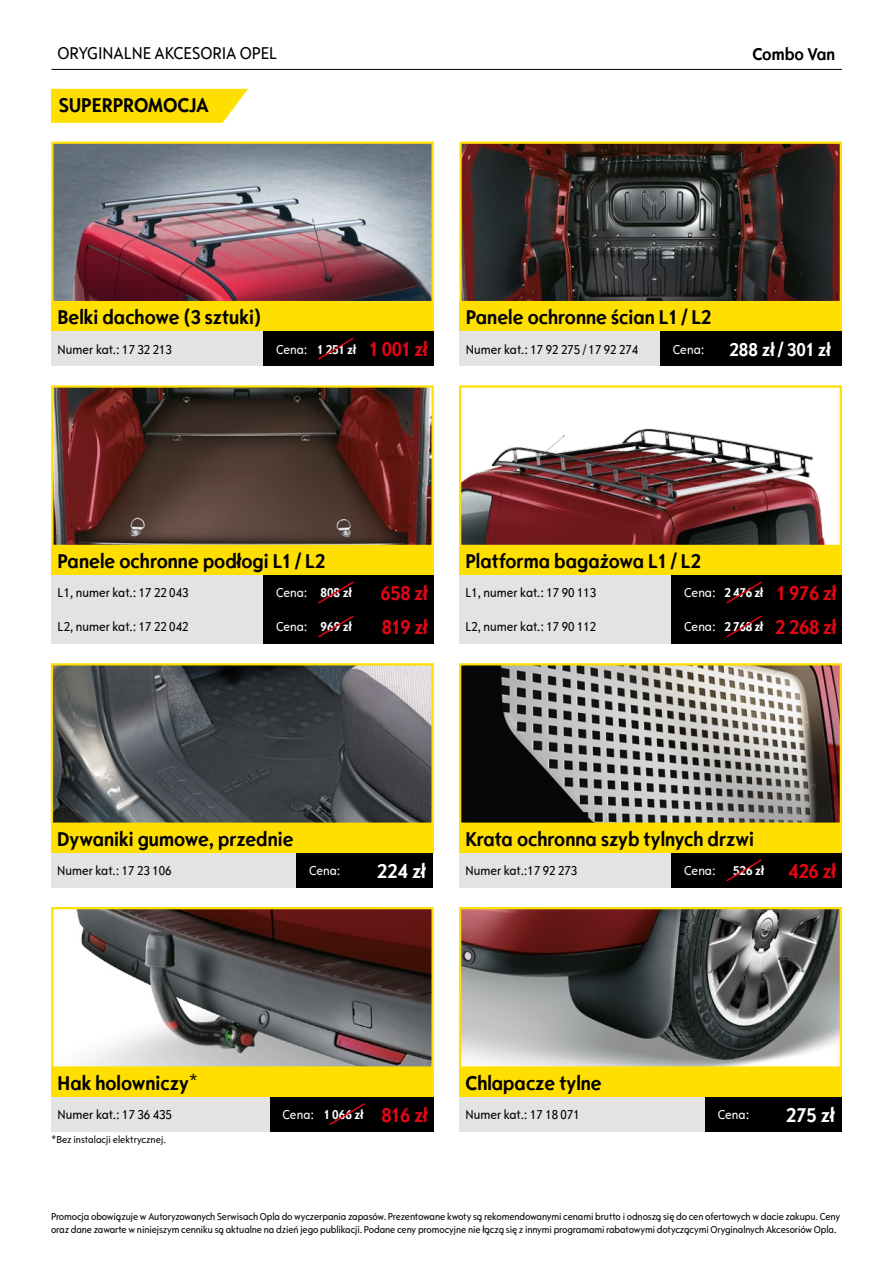
<style>
.page{position:relative;width:893px;height:1263px;background:#fff}
.page>*{position:absolute;margin:0;border:0;box-sizing:border-box;transform-origin:0 0}
.t1{font:700 21px "Opel Sans Condensed";color:#000}
.t2{font:700 21px "Opel Sans Condensed";letter-spacing:-.01em;color:#e30613}
.t3{font:700 21px "Opel Sans Condensed";color:#fff}
.t4{font:700 19.5px "Opel Sans Condensed";color:#fff}
.t5{font:condensed 18px "Opel Sans";letter-spacing:-.005em;color:#000}
.t6{font:700 18px "Opel Sans Condensed";color:#000}
.t7{font:condensed 13.5px "Opel Sans";color:#000}
.t8{font:700 13.5px "Opel Sans Condensed";color:#fff}
.t9{font:condensed 13.5px "Opel Sans";color:#fff}
.t10{font:condensed 10.5px/12.6px "Opel Sans";letter-spacing:-.01em;color:#000}
.s1{font-family:"Opel Sans";font-weight:400;font-stretch:condensed}
.s2{font-size:21px;color:#e30613}
.s3{font-family:"Opel Sans Condensed";font-weight:700;font-stretch:normal}
.s4{font-family:"Opel Sans";font-weight:400;font-stretch:condensed;font-size:18px}
</style>
<div class="page">
<hr style="left:51px;top:69px;width:791px;height:1px;background:#000">
<div style="left:51px;top:302px;width:383px;height:30px;background:#ffdf00"></div>
<div style="left:51px;top:546px;width:383px;height:29px;background:#ffdf00"></div>
<div style="left:459px;top:302px;width:383px;height:30px;background:#ffdf00"></div>
<div style="left:51px;top:1067px;width:383px;height:30px;background:#ffdf00"></div>
<div style="left:459px;top:546px;width:383px;height:29px;background:#ffdf00"></div>
<div style="left:51px;top:823px;width:383px;height:30px;background:#ffdf00"></div>
<div style="left:459px;top:1067px;width:383px;height:30px;background:#ffdf00"></div>
<div style="left:51px;top:332px;width:246px;height:34px;background:#e3e3e3"></div>
<div style="left:459px;top:575px;width:246px;height:34px;background:#e3e3e3"></div>
<div style="left:459px;top:609px;width:246px;height:34px;background:#e3e3e3"></div>
<div style="left:51px;top:575px;width:247px;height:34px;background:#e3e3e3"></div>
<div style="left:51px;top:609px;width:247px;height:34px;background:#e3e3e3"></div>
<div style="left:459px;top:332px;width:247px;height:34px;background:#e3e3e3"></div>
<div style="left:51px;top:853px;width:246px;height:34px;background:#e3e3e3"></div>
<div style="left:264px;top:575px;width:170px;height:34px;background:#000"></div>
<div style="left:264px;top:609px;width:170px;height:34px;background:#000"></div>
<div style="left:672px;top:575px;width:170px;height:34px;background:#000"></div>
<div style="left:672px;top:609px;width:170px;height:34px;background:#000"></div>
<div style="left:264px;top:332px;width:170px;height:34px;background:#000"></div>
<div style="left:297px;top:853px;width:136px;height:34px;background:#000"></div>
<div style="left:661px;top:332px;width:181px;height:34px;background:#000"></div>
<img style="left:54px;top:388px;width:377px;height:156px">
<div style="left:51px;top:385px;width:383px;height:162px;border:2px solid #ffdf00"></div>
<img style="left:462px;top:145px;width:377px;height:155px">
<div style="left:459px;top:142px;width:383px;height:161px;border:2px solid #ffdf00"></div>
<img style="left:76px;top:910px;width:355px;height:156px">
<div style="left:51px;top:907px;width:383px;height:162px;border:2px solid #ffdf00"></div>
<img style="left:462px;top:428px;width:364px;height:116px">
<div style="left:459px;top:385px;width:383px;height:162px;border:2px solid #ffdf00"></div>
<img style="left:54px;top:666px;width:377px;height:156px">
<div style="left:51px;top:663px;width:383px;height:162px;border:2px solid #ffdf00"></div>
<img style="left:462px;top:910px;width:377px;height:156px">
<div style="left:459px;top:907px;width:383px;height:162px;border:2px solid #ffdf00"></div>
<svg style="left:318px;top:581px;width:36px;height:23px"></svg>
<svg style="left:318px;top:615px;width:36px;height:23px"></svg>
<svg style="left:726px;top:581px;width:36px;height:23px"></svg>
<svg style="left:726px;top:615px;width:36px;height:23px"></svg>
<svg style="left:318px;top:337px;width:36px;height:23px"></svg>
<img style="left:54px;top:145px;width:377px;height:155px">
<div style="left:51px;top:142px;width:383px;height:161px;border:2px solid #ffdf00"></div>
<div style="left:459px;top:823px;width:383px;height:30px;background:#ffdf00"></div>
<div style="left:459px;top:853px;width:246px;height:34px;background:#e3e3e3"></div>
<div style="left:672px;top:853px;width:170px;height:34px;background:#000"></div>
<img style="left:462px;top:666px;width:377px;height:156px">
<div style="left:459px;top:663px;width:383px;height:162px;border:2px solid #ffdf00"></div>
<svg style="left:726px;top:859px;width:36px;height:23px"></svg>
<div style="left:51px;top:1097px;width:246px;height:34px;background:#e3e3e3"></div>
<div style="left:459px;top:1097px;width:246px;height:34px;background:#e3e3e3"></div>
<div style="left:270px;top:1097px;width:163px;height:34px;background:#000"></div>
<svg style="left:329px;top:1103px;width:36px;height:23px"></svg>
<div style="left:705px;top:1097px;width:137px;height:34px;background:#000"></div>
<svg style="left:51px;top:89px;width:197px;height:34px"></svg>
<h3 class="t5" style="left:57px;top:43px;width:222px">ORYGINALNE AKCESORIA OPEL</h3>
<h3 class="t6" style="left:752px;top:43px;width:84px">Combo Van</h3>
<h1 class="t1" style="left:59px;top:93px;width:152px">SUPERPROMOCJA</h1>
<h1 class="t1" style="left:58px;top:305px;width:205px">Belki dachowe (3 sztuki)</h1>
<p class="t7" style="left:58px;top:341px;width:116px">Numer kat.: 17 32 213</p>
<p class="t8" style="left:276px;top:341px;width:153px"><span class="s1">Cena:</span> 1 251 zł <span class="s2">1 001 zł</span></p>
<h1 class="t1" style="left:466px;top:305px;width:247px">Panele ochronne ścian L1 / L2</h1>
<p class="t7" style="left:466px;top:341px;width:174px">Numer kat.: 17 92 275 / 17 92 274</p>
<p class="t9" style="left:673px;top:341px;width:33px">Cena:</p>
<h2 class="t4" style="left:729px;top:338px;width:103px">288 zł / 301 zł</h2>
<h1 class="t1" style="left:58px;top:549px;width:269px">Panele ochronne podłogi L1 / L2</h1>
<p class="t7" style="left:58px;top:585px;width:132px">L1, numer kat.: 17 22 043</p>
<p class="t7" style="left:58px;top:619px;width:132px">L2, numer kat.: 17 22 042</p>
<p class="t9" style="left:276px;top:585px;width:77px">Cena: <span class="s3">808 zł</span></p>
<h1 class="t2" style="left:380px;top:581px;width:49px">658 zł</h1>
<p class="t9" style="left:276px;top:619px;width:77px">Cena: <span class="s3">969 zł</span></p>
<h1 class="t2" style="left:382px;top:615px;width:47px">819 zł</h1>
<h1 class="t1" style="left:465px;top:549px;width:237px">Platforma bagażowa L1 / L2</h1>
<p class="t7" style="left:465px;top:585px;width:132px">L1, numer kat.: 17 90 113</p>
<p class="t7" style="left:465px;top:619px;width:132px">L2, numer kat.: 17 90 112</p>
<p class="t8" style="left:684px;top:585px;width:154px"><span class="s1">Cena:</span> 2 476 zł <span class="s2">1 976 zł</span></p>
<p class="t8" style="left:684px;top:619px;width:154px"><span class="s1">Cena:</span> 2 768 zł <span class="s2">2 268 zł</span></p>
<h1 class="t1" style="left:57px;top:826px;width:238px">Dywaniki gumowe, przednie</h1>
<p class="t7" style="left:57px;top:863px;width:116px">Numer kat.: 17 23 106</p>
<p class="t9" style="left:309px;top:863px;width:33px">Cena:</p>
<h1 class="t3" style="left:377px;top:858px;width:50px">224 zł</h1>
<h1 class="t1" style="left:465px;top:826px;width:290px">Krata ochronna szyb tylnych drzwi</h1>
<p class="t7" style="left:465px;top:863px;width:113px">Numer kat.:17 92 273</p>
<p class="t9" style="left:684px;top:863px;width:33px">Cena:</p>
<p class="t8" style="left:733px;top:863px;width:104px">526 zł <span class="s2">426 zł</span></p>
<h1 class="t1" style="left:58px;top:1070px;width:142px">Hak holowniczy<span class="s4">*</span></h1>
<h1 class="t1" style="left:465px;top:1070px;width:138px">Chlapacze tylne</h1>
<p class="t7" style="left:58px;top:1107px;width:116px">Numer kat.: 17 36 435</p>
<p class="t8" style="left:283px;top:1106px;width:146px"><span class="s1">Cena:</span> 1 066 zł <span class="s2">816 zł</span></p>
<p class="t7" style="left:465px;top:1107px;width:116px">Numer kat.: 17 18 071</p>
<p class="t10" style="left:51px;top:1133px;width:116px">*Bez instalacji elektrycznej.</p>
<p class="t9" style="left:718px;top:1107px;width:33px">Cena:</p>
<h1 class="t3" style="left:786px;top:1102px;width:50px">275 zł</h1>
<p class="t10" style="left:51px;top:1211px;width:791px">Promocja obowiązuje w Autoryzowanych Serwisach Opla do wyczerpania zapasów. Prezentowane kwoty są rekomendowanymi cenami brutto i odnoszą się do cen ofertowych w dacie zakupu. Ceny oraz dane zawarte w niniejszym cenniku są aktualne na dzień jego publikacji. Podane ceny promocyjne nie łączą się z innymi programami rabatowymi dotyczącymi Oryginalnych Akcesoriów Opla.</p>
</div>
